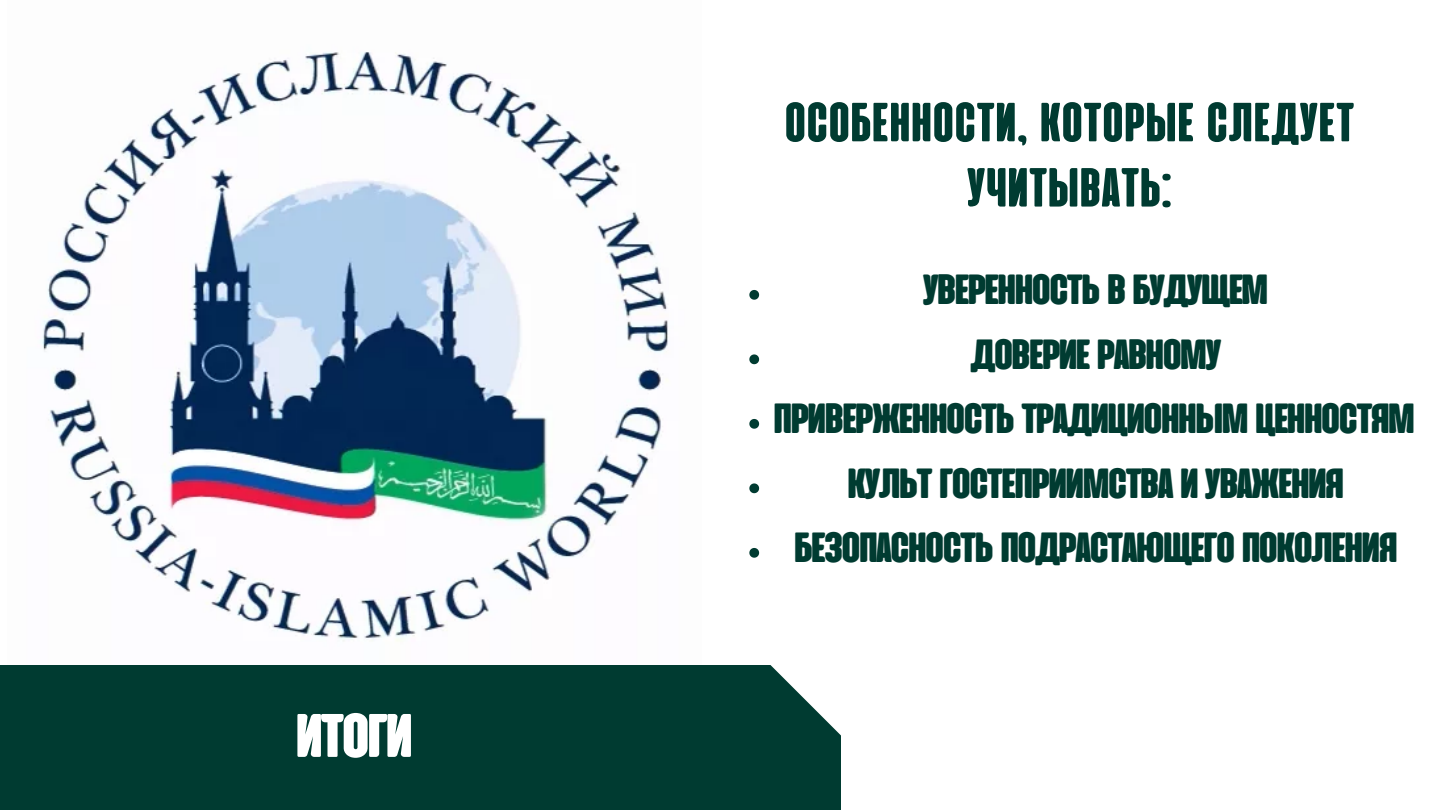
<style>
.page{position:relative;width:1440px;height:810px;background:#fff}
.page>*{position:absolute;margin:0;border:0;box-sizing:border-box;transform-origin:0 0}
.t1{font:800 72.8px "Cinematografica";letter-spacing:-.03em;color:#fff}
.t2{font:800 55px/65.2px "Cinematografica";letter-spacing:.02em;color:#003b31;text-align:center}
.t3{font:800 50px/64.5px "Cinematografica";letter-spacing:-.03em;color:#003b31;text-align:center}
</style>
<div class="page">
<div style="left:0;top:665px;width:665px;height:145px;background:#003b31"></div>
<div style="left:586px;top:665px;width:254px;height:145px;background:#003b31"></div>
<img style="left:41px;top:52px;width:627px;height:590px">
<svg style="left:749px;top:290px;width:10px;height:10px"></svg>
<svg style="left:749px;top:354px;width:10px;height:10px"></svg>
<svg style="left:749px;top:419px;width:10px;height:10px"></svg>
<svg style="left:749px;top:483px;width:10px;height:10px"></svg>
<svg style="left:749px;top:548px;width:10px;height:10px"></svg>
<h1 class="t1" style="left:296px;top:689px;width:119px">итоги</h1>
<p class="t2" style="left:785px;top:90px;width:571px">ОСОБЕННОСТИ, КОТОРЫЕ СЛЕДУЕТ<br>УЧИТЫВАТЬ:</p>
<p class="t3" style="left:774px;top:255px;width:643px">уверенность в будущем<br>доверие равному<br>приверженность традиционным ценностям культ гостеприимства и уважения безопасность подрастающего поколения</p>
</div>
